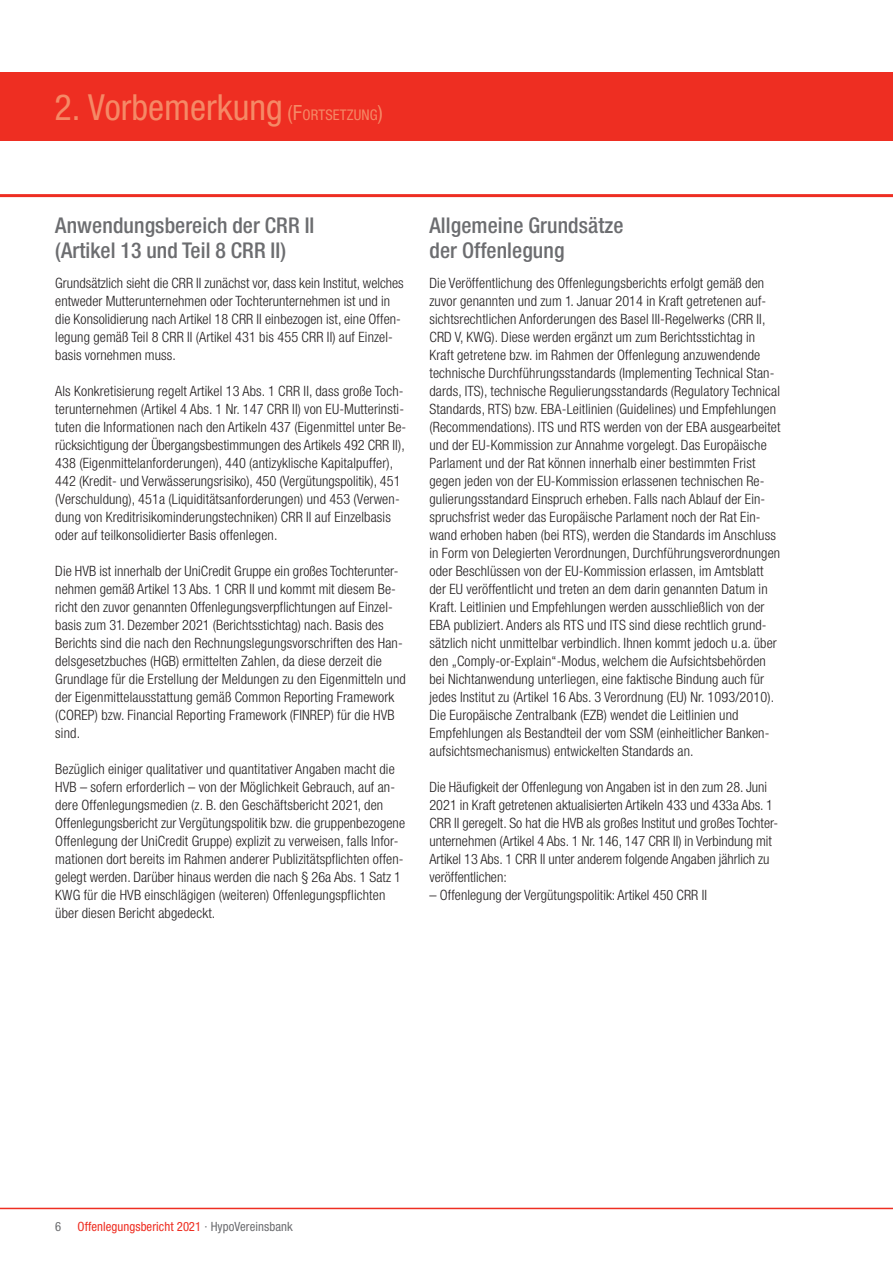
<style>
.page{position:relative;width:893px;height:1263px;background:#fff}
.page>*{position:absolute;margin:0;border:0;box-sizing:border-box;transform-origin:0 0}
.t1{font:condensed 36px "Helvetica Neue";color:#f58966}
.t2{font:500 condensed 21.75px/24.8px "Helvetica Neue";letter-spacing:.005em;color:#6c6d70}
.t3{font:300 14.25px/18px "Helvetica HVB Cond";letter-spacing:.01em;color:#231f20}
.t4{font:condensed 12.75px "Helvetica Neue";letter-spacing:.005em;color:#ee2e22}
.t5{font:condensed 12.75px "Helvetica Neue";color:#6c6d70}
.s1{font-size:21px}
.s2{font-size:14.7px}
.s3{color:#6c6d70}
</style>
<div class="page">
<hr style="left:0;top:1208px;width:893px;height:1px;background:#ee2e22">
<div style="left:0;top:72px;width:893px;height:68px;background:#ee2e22"></div>
<hr style="left:0;top:194px;width:893px;height:3px;background:#ee2e22">
<h1 class="t1" style="left:55px;top:87px;width:330px">2. Vorbemerkung <span class="s1">(F</span><span class="s2">ORTSETZUNG</span><span class="s1">)</span></h1>
<h2 class="t2" style="left:55px;top:213px;width:261px">Anwendungsbereich der CRR II (Artikel 13 und Teil 8 CRR II)</h2>
<p class="t3" style="left:55px;top:273px;width:350px">Grundsätzlich sieht die CRR II zunächst vor, dass kein Institut, welches entweder Mutterunternehmen oder Tochterunternehmen ist und in die Konsolidierung nach Artikel 18 CRR II einbezogen ist, eine Offen&shy;legung gemäß Teil 8 CRR II (Artikel 431 bis 455 CRR II) auf Einzel&shy;basis vornehmen muss.</p>
<p class="t3" style="left:55px;top:381px;width:352px">Als Konkretisierung regelt Artikel 13 Abs. 1 CRR II, dass große Toch&shy;terunternehmen (Artikel 4 Abs. 1 Nr. 147 CRR II) von EU-Mutterinsti&shy;tuten die Informationen nach den Artikeln 437 (Eigenmittel unter Be&shy;rücksichtigung der Übergangsbestimmungen des Artikels 492 CRR II), 438 (Eigenmittelanforderungen), 440 (antizyklische Kapitalpuffer), 442 (Kredit- und Verwässerungsrisiko), 450 (Vergütungspolitik), 451 (Verschuldung), 451a (Liquiditätsanforderungen) und 453 (Verwen&shy;dung von Kreditrisikominderungstechniken) CRR II auf Einzelbasis oder auf teilkonsolidierter Basis offenlegen.</p>
<p class="t3" style="left:55px;top:561px;width:352px">Die HVB ist innerhalb der UniCredit Gruppe ein großes Tochterunter&shy;nehmen gemäß Artikel 13 Abs. 1 CRR II und kommt mit diesem Be&shy;richt den zuvor genannten Offenlegungsverpflichtungen auf Einzel&shy;basis zum 31. Dezember 2021 (Berichtsstichtag) nach. Basis des Berichts sind die nach den Rechnungslegungsvorschriften des Han&shy;delsgesetzbuches (HGB) ermittelten Zahlen, da diese derzeit die Grundlage für die Erstellung der Meldungen zu den Eigenmitteln und der Eigenmittelausstattung gemäß Common Reporting Framework (COREP) bzw. Financial Reporting Framework (FINREP) für die HVB sind.</p>
<p class="t3" style="left:55px;top:759px;width:351px">Bezüglich einiger qualitativer und quantitativer Angaben macht die HVB – sofern erforderlich – von der Möglichkeit Gebrauch, auf an&shy;dere Offenlegungsmedien (z. B. den Geschäftsbericht 2021, den Offenlegungsbericht zur Vergütungspolitik bzw. die gruppenbezogene Offenlegung der UniCredit Gruppe) explizit zu verweisen, falls Infor&shy;mationen dort bereits im Rahmen anderer Publizitätspflichten offen&shy;gelegt werden. Darüber hinaus werden die nach § 26a Abs. 1 Satz 1<br>KWG für die HVB einschlägigen (weiteren) Offenlegungspflichten über diesen Bericht abgedeckt.</p>
<h2 class="t2" style="left:429px;top:213px;width:196px">Allgemeine Grundsätze der Offenlegung</h2>
<p class="t3" style="left:429px;top:273px;width:353px">Die Veröffentlichung des Offenlegungsberichts erfolgt gemäß den zuvor genannten und zum 1. Januar 2014 in Kraft getretenen auf&shy;sichtsrechtlichen Anforderungen des Basel III-Regelwerks (CRR II, CRD V, KWG). Diese werden ergänzt um zum Berichtsstichtag in Kraft getretene bzw. im Rahmen der Offenlegung anzuwendende technische Durchführungsstandards (Implementing Technical Stan&shy;dards, ITS), technische Regulierungsstandards (Regulatory Technical Standards, RTS) bzw. EBA-Leitlinien (Guidelines) und Empfehlungen (Recommendations). ITS und RTS werden von der EBA ausgearbeitet und der EU-Kommission zur Annahme vorgelegt. Das Europäische Parlament und der Rat können innerhalb einer bestimmten Frist gegen jeden von der EU-Kommission erlassenen technischen Re&shy;gulierungsstandard Einspruch erheben. Falls nach Ablauf der Ein&shy;spruchsfrist weder das Europäische Parlament noch der Rat Ein&shy;wand erhoben haben (bei RTS), werden die Standards im Anschluss in Form von Delegierten Verordnungen, Durchführungsverordnungen oder Beschlüssen von der EU-Kommission erlassen, im Amtsblatt der EU veröffentlicht und treten an dem darin genannten Datum in Kraft. Leitlinien und Empfehlungen werden ausschließlich von der EBA publiziert. Anders als RTS und ITS sind diese rechtlich grund&shy;sätzlich nicht unmittelbar verbindlich. Ihnen kommt jedoch u.a. über den „Comply-or-Explain“-Modus, welchem die Aufsichtsbehörden bei Nichtanwendung unterliegen, eine faktische Bindung auch für jedes Institut zu (Artikel 16 Abs. 3 Verordnung (EU) Nr. 1093/2010).<br>Die Europäische Zentralbank (EZB) wendet die Leitlinien und Empfehlungen als Bestandteil der vom SSM (einheitlicher Banken&shy;aufsichtsmechanismus) entwickelten Standards an.</p>
<p class="t3" style="left:429px;top:777px;width:350px">Die Häufigkeit der Offenlegung von Angaben ist in den zum 28. Juni 2021 in Kraft getretenen aktualisierten Artikeln 433 und 433a Abs. 1<br>CRR II geregelt. So hat die HVB als großes Institut und großes Tochter&shy;unternehmen (Artikel 4 Abs. 1 Nr. 146, 147 CRR II) in Verbindung mit Artikel 13 Abs. 1 CRR II unter anderem folgende Angaben jährlich zu veröffentlichen:</p>
<p class="t3" style="left:429px;top:885px;width:279px">– Offenlegung der Vergütungspolitik: Artikel 450 CRR II</p>
<p class="t5" style="left:55px;top:1218px;width:8px">6</p>
<p class="t4" style="left:78px;top:1218px;width:217px">Offenlegungsbericht 2021 <span class="s3">· HypoVereinsbank</span></p>
</div>
